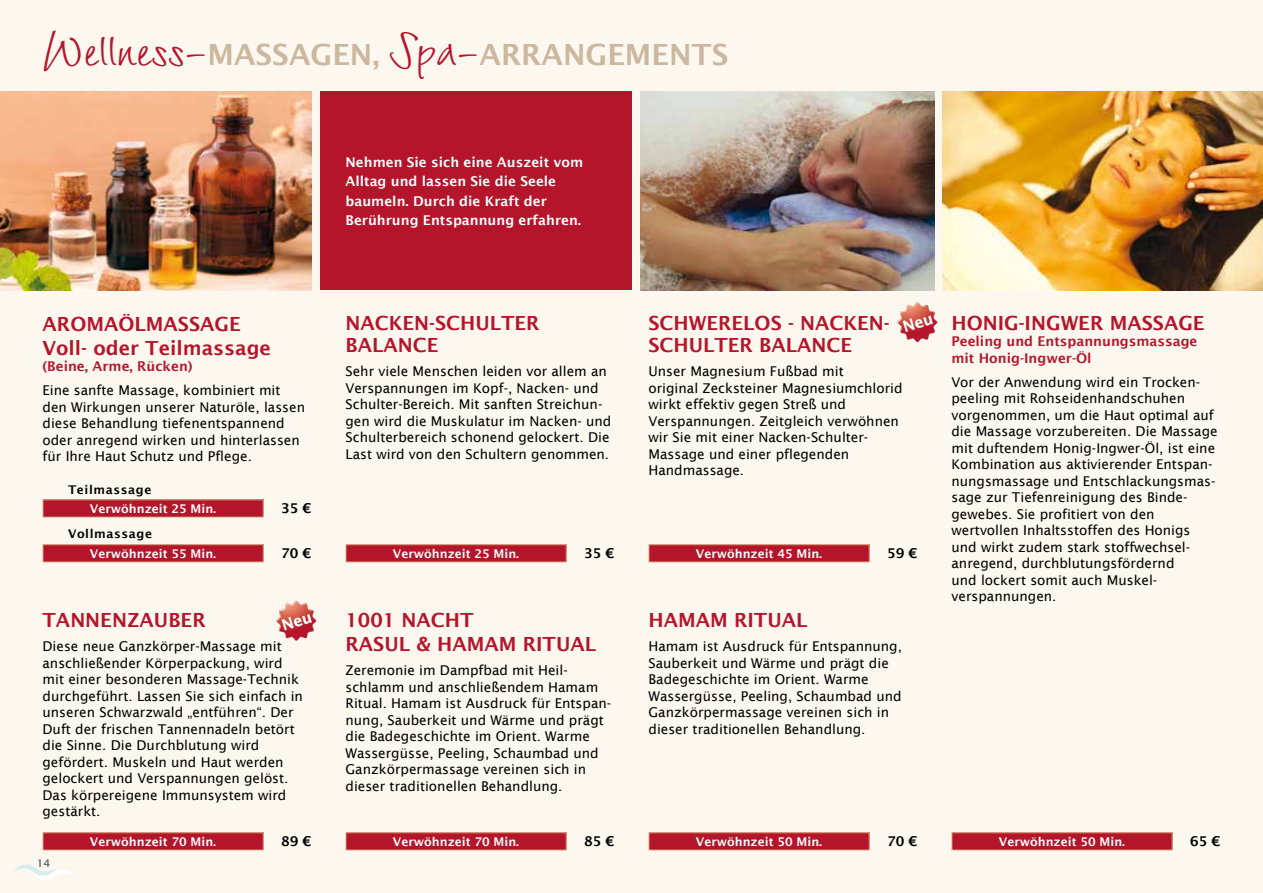
<style>
.page{position:relative;width:1263px;height:893px;background:#fcf8ef}
.page>*{position:absolute;margin:0;border:0;box-sizing:border-box;transform-origin:0 0}
.t1{font:600 29.25px "Lucida Sans";color:#ccb79f}
.t2{font:600 19.5px/24px "Lucida Sans";color:#b5152b}
.t3{font:13.5px/16.5px "Lucida Sans";color:#000}
.t4{font:600 13.5px/19.5px "Lucida Sans";color:#fff}
.t5{font:600 13.5px/16.5px "Lucida Sans";color:#b5152b}
.t6{font:600 13.5px "Lucida Sans";color:#000}
.t7{font:600 12px "Lucida Sans";color:#fff}
.t8{font:600 12px "Lucida Sans";letter-spacing:.05em;color:#000}
.t9{font:600 10.5px "Lucida Sans";color:#676d71}
.s1{font-family:"Wiesbaden Swing Com";font-weight:400;font-size:45px;color:#b5152b}
</style>
<div class="page">
<svg style="left:13px;top:864px;width:59px;height:16px"></svg>
<img style="left:943px;top:91px;width:320px;height:199px">
<img style="left:0;top:91px;width:311px;height:199px">
<img style="left:640px;top:91px;width:294px;height:199px">
<div style="left:43px;top:545px;width:220px;height:17px;background:#b5152b"></div>
<div style="left:43px;top:544px;width:221px;height:18px;border:1px solid #dcba90"></div>
<div style="left:43px;top:500px;width:220px;height:17px;background:#b5152b"></div>
<div style="left:43px;top:499px;width:221px;height:19px;border:1px solid #dcba90"></div>
<div style="left:320px;top:91px;width:311px;height:199px;background:#b5152b"></div>
<div style="left:346px;top:833px;width:220px;height:17px;background:#b5152b"></div>
<div style="left:345px;top:832px;width:222px;height:18px;border:1px solid #dcba90"></div>
<div style="left:649px;top:545px;width:220px;height:17px;background:#b5152b"></div>
<div style="left:648px;top:544px;width:222px;height:18px;border:1px solid #dcba90"></div>
<div style="left:346px;top:545px;width:220px;height:17px;background:#b5152b"></div>
<div style="left:345px;top:544px;width:222px;height:18px;border:1px solid #dcba90"></div>
<div style="left:952px;top:833px;width:220px;height:17px;background:#b5152b"></div>
<div style="left:951px;top:832px;width:221px;height:18px;border:1px solid #dcba90"></div>
<div style="left:43px;top:833px;width:220px;height:17px;background:#b5152b"></div>
<div style="left:43px;top:832px;width:221px;height:18px;border:1px solid #dcba90"></div>
<div style="left:649px;top:833px;width:220px;height:17px;background:#b5152b"></div>
<div style="left:648px;top:832px;width:222px;height:18px;border:1px solid #dcba90"></div>
<svg style="left:897px;top:302px;width:40px;height:40px"></svg>
<svg style="left:276px;top:601px;width:40px;height:40px"></svg>
<h1 class="t1" style="left:43px;top:38px;width:687px"><span class="s1">Wellness-</span>Massagen, <span class="s1">Spa-</span>Arrangements</h1>
<h2 class="t2" style="left:43px;top:312px;width:230px">Aromaö lmassage<br>Voll- oder Teilmassage</h2>
<p class="t5" style="left:43px;top:358px;width:152px">(Beine, Arme, Rücken)</p>
<p class="t3" style="left:43px;top:382px;width:264px">Eine sanfte Massage, kombiniert mit den Wirkungen unserer Naturöle, lassen diese Behandlung tiefenentspannend oder anregend wirken und hinterlassen für Ihre Haut Schutz und Pflege.</p>
<p class="t8" style="left:43px;top:483px;width:18px">T</p>
<p class="t8" style="left:77px;top:483px;width:76px">eilmassage</p>
<p class="t7" style="left:90px;top:502px;width:128px">Verwöhnzeit 25 M in.</p>
<p class="t6" style="left:281px;top:501px;width:32px">35 €</p>
<p class="t8" style="left:68px;top:527px;width:86px">Vollmassage</p>
<p class="t7" style="left:90px;top:547px;width:128px">Verwöhnzeit 55 M in.</p>
<p class="t6" style="left:281px;top:545px;width:32px">70 €</p>
<p class="t4" style="left:345px;top:152px;width:239px">Nehmen Sie sich eine Auszeit vom<br>Alltag und lassen Sie die Seele baumeln. Durch die Kraft der<br>Berührung Entspannung erfahren.</p>
<h2 class="t2" style="left:345px;top:311px;width:15px">NAC</h2>
<h2 class="t2" style="left:389px;top:311px;width:60px">KEN-SCH</h2>
<h2 class="t2" style="left:475px;top:311px;width:28px">ULTER</h2>
<h2 class="t2" style="left:345px;top:333px;width:14px">BALANCE</h2>
<p class="t3" style="left:345px;top:363px;width:267px">Sehr viele Menschen leiden vor allem an Verspannungen im Kopf-, Nacken- und Schulter-Bereich. Mit sanften Streichun&shy;gen wird die Muskulatur im Nacken- und Schulterbereich schonend gelockert. Die Last wird von den Schultern genommen.</p>
<p class="t7" style="left:393px;top:547px;width:128px">Verwöhnzeit 25 M in.</p>
<p class="t6" style="left:584px;top:545px;width:32px">35 €</p>
<h2 class="t2" style="left:648px;top:311px;width:243px;line-height:22.5px">Schwerelos - Nacken-<br>Schu lter Balance</h2>
<p class="t3" style="left:648px;top:363px;width:256px">Unser Magnesium Fußbad mit<br>original Zecksteiner Magnesiumchlorid wirkt effektiv gegen Streß und<br>Verspannungen. Zeitgleich verwöhnen wir Sie mit einer Nacken-Schulter-<br>Massage und einer pflegenden<br>Handmassage.</p>
<p class="t7" style="left:696px;top:547px;width:128px">Verwöhnzeit 45 M in.</p>
<p class="t6" style="left:887px;top:545px;width:32px">59 €</p>
<h2 class="t2" style="left:345px;top:608px;width:129px">1001 Nacht<br>RAS</h2>
<h2 class="t2" style="left:43px;top:608px;width:165px">Tannenzau ber</h2>
<p class="t3" style="left:43px;top:638px;width:262px">Diese neue Ganzkörper-Massage mit anschließender Körperpackung, wird mit einer besonderen Massage-Technik durchgeführt. Lassen Sie sich einfach in unseren Schwarzwald „entführen“. Der Duft der frischen Tannennadeln betört die Sinne. Die Durchblutung wird gefördert. Muskeln und Haut werden gelockert und Verspannungen gelöst.<br>Das körpereigene Immunsystem wird gestärkt.</p>
<p class="t7" style="left:90px;top:835px;width:128px">Verwöhnzeit 70 M in.</p>
<p class="t6" style="left:281px;top:833px;width:32px">89 €</p>
<p class="t7" style="left:696px;top:835px;width:128px">Verwöhnzeit 50 M in.</p>
<p class="t6" style="left:887px;top:833px;width:32px">70 €</p>
<h2 class="t2" style="left:648px;top:608px;width:160px">Hamam Ritual</h2>
<p class="t3" style="left:648px;top:638px;width:255px">Hamam ist Ausdruck für Entspannung, Sauberkeit und Wärme und prägt die Badegeschichte im Orient. Warme Wassergüsse, Peeling, Schaumbad und Ganzkörpermassage vereinen sich in dieser traditionellen Behandlung.</p>
<h2 class="t2" style="left:384px;top:632px;width:69px">UL &amp; HAMAM</h2>
<h2 class="t2" style="left:523px;top:632px;width:62px">RITUAL</h2>
<p class="t3" style="left:345px;top:662px;width:267px">Zeremonie im Dampfbad mit Heil&shy;schlamm und anschließendem Hamam Ritual. Hamam ist Ausdruck für Entspan&shy;nung, Sauberkeit und Wärme und prägt die Badegeschichte im Orient. Warme Wassergüsse, Peeling, Schaumbad und Ganzkörpermassage vereinen sich in dieser traditionellen Behandlung.</p>
<p class="t7" style="left:393px;top:835px;width:128px">Verwöhnzeit 70 M in.</p>
<p class="t6" style="left:584px;top:833px;width:32px">85 €</p>
<p class="t9" style="left:37px;top:857px;width:15px">14</p>
<h2 class="t2" style="left:951px;top:311px;width:255px">Honig-I ngwer Massage</h2>
<p class="t5" style="left:951px;top:333px;width:247px">Peeling und Entspannungsmassage mit Honig-I ngwer-Öl</p>
<p class="t3" style="left:951px;top:374px;width:268px">Vor der Anwendung wird ein Trocken&shy;peeling mit Rohseidenhandschuhen vorgenommen, um die Haut optimal auf die Massage vorzubereiten. Die Massage mit duftendem Honig-Ingwer-Öl, ist eine Kombination aus aktivierender Entspan&shy;nungsmassage und Entschlackungsmas&shy;sage zur Tiefenreinigung des Binde&shy;gewebes. Sie profitiert von den wertvollen Inhaltsstoffen des Honigs und wirkt zudem stark stoffwechsel&shy;anregend, durchblutungsfördernd<br>und lockert somit auch Muskel&shy;verspannungen.</p>
<p class="t7" style="left:999px;top:835px;width:128px">Verwöhnzeit 50 M in.</p>
<p class="t6" style="left:1190px;top:833px;width:32px">65 €</p>
</div>
